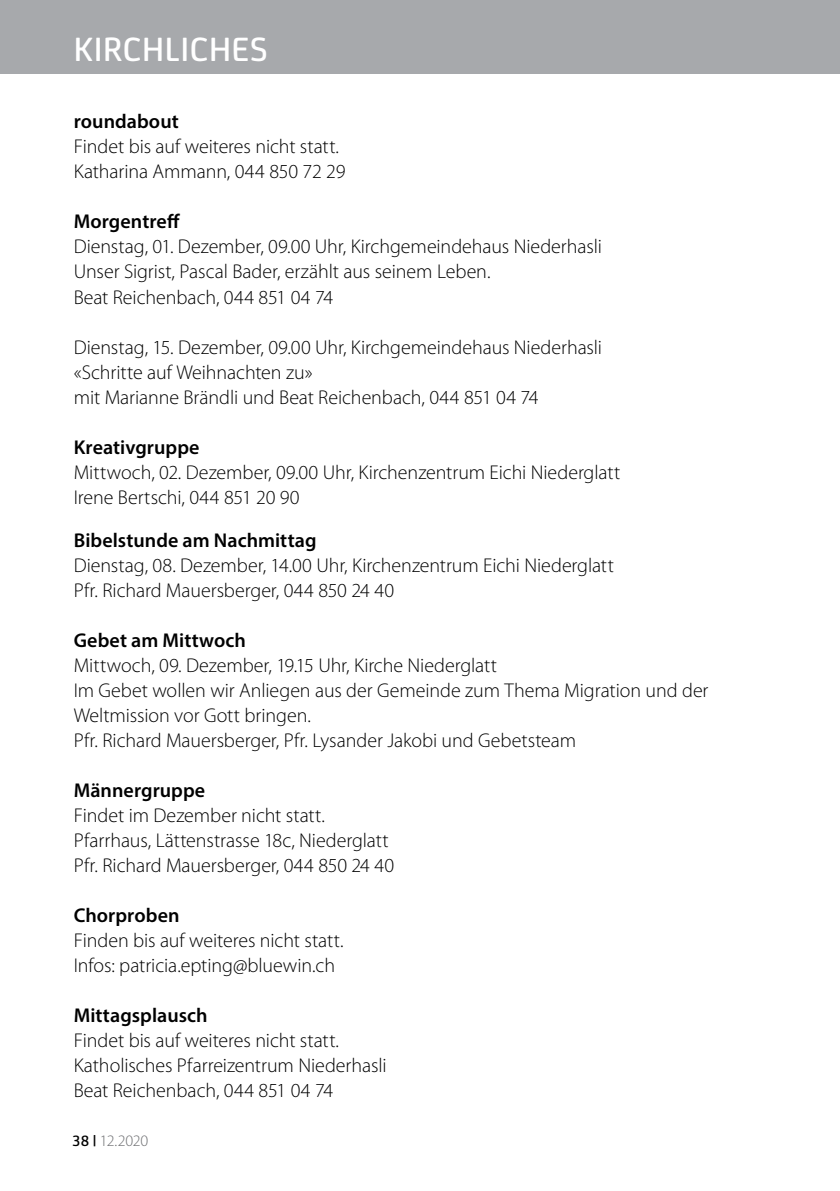
<style>
.page{position:relative;width:840px;height:1191px;background:#fff}
.page>*{position:absolute;margin:0;border:0;box-sizing:border-box;transform-origin:0 0}
.t1{font:500 36px "FS Joey";color:#fff}
.t2{font:300 20px/25px "Myriad Pro";letter-spacing:-.005em;color:#000}
.t3{font:600 20px "Myriad Pro";letter-spacing:.005em;color:#000}
.t4{font:300 16px "Myriad Pro";letter-spacing:-.015em;color:#6d6e71}
.s1{font-family:"FS Joey";font-weight:500;color:#000}
</style>
<div class="page">
<div style="left:0;top:0;width:839px;height:74px;background:#a7a9ac"></div>
<h1 class="t1" style="left:74px;top:23px;width:38px">KIRCHLICHES</h1>
<p class="t3" style="left:74px;top:109px;width:106px">roundabout</p>
<p class="t2" style="left:74px;top:134px;width:273px">Findet bis auf weiteres nicht statt.<br>Katharina Ammann, 044 850 72 29</p>
<p class="t3" style="left:74px;top:209px;width:108px">Morgentreff</p>
<p class="t2" style="left:74px;top:234px;width:529px">Dienstag, 01. Dezember, 09.00 U hr, Kirchgemeindehaus Niederhasli<br>Unser Sigrist, Pascal Bader, erzählt aus seinem Leben.<br>Beat Reichenbach, 044 851 04 74</p>
<p class="t2" style="left:74px;top:334px;width:529px">Dienstag, 15. Dezember, 09.00 U hr, Kirchgemeindehaus Niederhasli «Schritte auf Weihnachten zu»<br>mit Marianne Brändli und Beat Reichenbach, 044 851 04 74</p>
<p class="t3" style="left:74px;top:434px;width:127px">Kreativgruppe</p>
<p class="t2" style="left:74px;top:459px;width:547px">Mittwoch, 02. Dezember, 09.00 U hr, Kirchenzentrum Eichi Niederglatt<br>I rene Bertschi, 044 851 20 90</p>
<p class="t3" style="left:74px;top:528px;width:244px">Bibelstunde am Nachmittag</p>
<p class="t2" style="left:74px;top:553px;width:541px">Dienstag, 08. Dezember, 14.00 U hr, Kirchenzentrum Eichi Niederglatt<br>Pfr. Richard Mauersberger, 044 850 24 40</p>
<p class="t3" style="left:74px;top:628px;width:174px">Gebet am Mittwoch</p>
<p class="t2" style="left:74px;top:653px;width:636px">Mittwoch, 09. Dezember, 19.15 U hr, Kirche Niederglatt<br>I m Gebet wollen wir Anliegen aus der Gemeinde zum Thema Migration und der Weltmission vor Gott bringen.<br>Pfr. Richard Mauersberger, Pfr. Lysander Jakobi und Gebetsteam</p>
<p class="t3" style="left:74px;top:778px;width:133px">Männergruppe</p>
<p class="t2" style="left:74px;top:803px;width:322px">Findet im Dezember nicht statt.<br>Pfarrhaus, Lättenstrasse 18c, Niederglatt<br>Pfr. Richard Mauersberger, 044 850 24 40</p>
<p class="t3" style="left:74px;top:903px;width:107px">Chorproben</p>
<p class="t2" style="left:74px;top:928px;width:271px">Finden bis auf weiteres nicht statt.<br>I nfos: patricia.epting@bluewin.ch</p>
<p class="t3" style="left:74px;top:1003px;width:135px">Mittagsplausch</p>
<p class="t2" style="left:74px;top:1028px;width:314px">Findet bis auf weiteres nicht statt.<br>Katholisches Pfarreizentrum Niederhasli<br>Beat Reichenbach, 044 851 04 74</p>
<p class="t4" style="left:72px;top:1131px;width:78px"><span class="s1">38 |</span> 12.2020</p>
</div>
